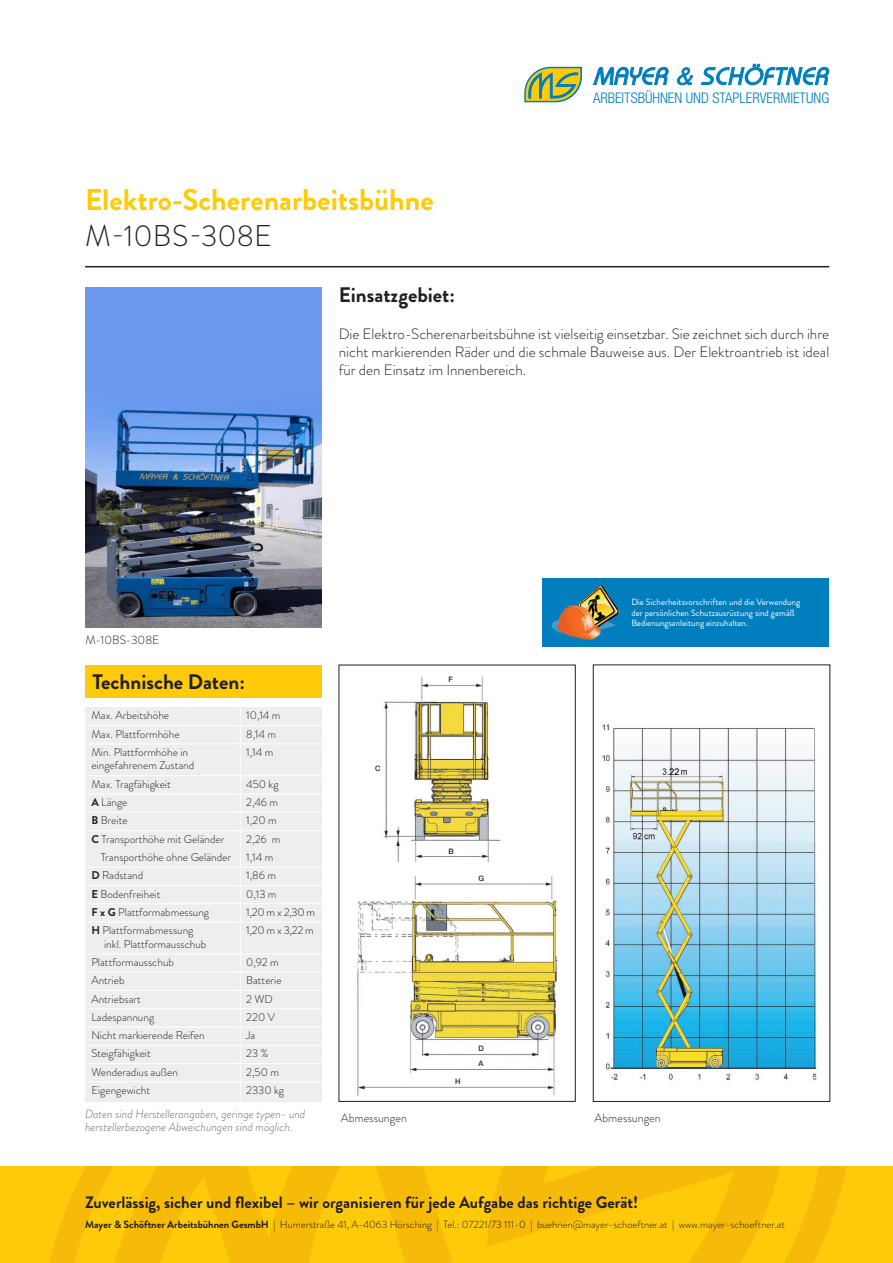
<style>
.page{position:relative;width:893px;height:1263px;background:#fff}
.page>*{position:absolute;margin:0;border:0;box-sizing:border-box;transform-origin:0 0}
.t1{font:700 30px "Brandon Grotesque";color:#feca0a}
.t2{font:300 30px "Brandon Grotesque";letter-spacing:.005em;color:#231f20}
.t3{font:700 21px "Brandon Grotesque";color:#231f20}
.t4{font:700 16.5px "Brandon Grotesque";color:#231f20}
.t5{font:300 15px/18px "Brandon Grotesque";color:#231f20;text-align:justify}
.t6{font:300 condensed 14.7px "Helvetica Neue";color:#007ebe}
.t7{font:italic 300 12px/12.8px "Brandon Grotesque";color:#6c6d70}
.t8{font:300 12px "Brandon Grotesque";color:#231f20}
.t9{font:300 11.25px/13.5px "Brandon Grotesque";color:#231f20}
.t10{font:300 10.5px "Brandon Grotesque";color:#231f20}
.t11{font:9px/10.8px "Brandon Grotesque";color:#fff}
.t12{font:500 7.5px/14.9px "Helvetica Neue";color:#231f20}
.s1{font-weight:700}
</style>
<div class="page">
<hr style="left:85px;top:266px;width:744px;height:1px;background:#231f20">
<svg style="left:0;top:1166px;width:893px;height:97px;background:#fcc609"></svg>
<svg style="left:73px;top:1166px;width:717px;height:97px;background:#fac209"></svg>
<div style="left:542px;top:578px;width:287px;height:69px;background:#007ebe"></div>
<img style="left:551px;top:585px;width:69px;height:55px">
<svg style="left:524px;top:67px;width:58px;height:35px;background:#a8b869"></svg>
<svg style="left:593px;top:66px;width:76px;height:20px"></svg>
<svg style="left:676px;top:67px;width:18px;height:19px"></svg>
<svg style="left:701px;top:63px;width:129px;height:23px"></svg>
<div style="left:85px;top:707px;width:237px;height:394px;background:#eeeeef"></div>
<div style="left:85px;top:665px;width:237px;height:32px;background:#feca0a"></div>
<img style="left:357px;top:876px;width:201px;height:220px">
<img style="left:383px;top:676px;width:118px;height:185px">
<img style="left:85px;top:287px;width:237px;height:341px">
<hr style="left:85px;top:725px;width:155px;height:1px;background:#fff">
<hr style="left:240px;top:725px;width:82px;height:1px;background:#fff">
<svg style="left:240px;top:708px;width:1px;height:36px"></svg>
<hr style="left:85px;top:744px;width:155px;height:1px;background:#fff">
<hr style="left:240px;top:744px;width:82px;height:1px;background:#fff">
<hr style="left:240px;top:744px;width:1px;height:31px;background:#fff">
<hr style="left:85px;top:775px;width:155px;height:1px;background:#fff">
<hr style="left:240px;top:775px;width:82px;height:1px;background:#fff">
<hr style="left:85px;top:794px;width:155px;height:1px;background:#fff">
<hr style="left:240px;top:794px;width:82px;height:1px;background:#fff">
<hr style="left:85px;top:812px;width:155px;height:1px;background:#fff">
<hr style="left:240px;top:812px;width:82px;height:1px;background:#fff">
<hr style="left:85px;top:830px;width:155px;height:1px;background:#fff">
<hr style="left:240px;top:830px;width:82px;height:1px;background:#fff">
<hr style="left:85px;top:867px;width:155px;height:1px;background:#fff">
<hr style="left:240px;top:867px;width:82px;height:1px;background:#fff">
<hr style="left:85px;top:885px;width:155px;height:1px;background:#fff">
<hr style="left:240px;top:885px;width:82px;height:1px;background:#fff">
<hr style="left:85px;top:903px;width:155px;height:1px;background:#fff">
<hr style="left:240px;top:903px;width:82px;height:1px;background:#fff">
<svg style="left:240px;top:776px;width:1px;height:146px"></svg>
<hr style="left:85px;top:922px;width:155px;height:1px;background:#fff">
<hr style="left:240px;top:922px;width:82px;height:1px;background:#fff">
<hr style="left:240px;top:922px;width:1px;height:32px;background:#fff">
<hr style="left:85px;top:954px;width:155px;height:1px;background:#fff">
<hr style="left:240px;top:954px;width:82px;height:1px;background:#fff">
<hr style="left:85px;top:972px;width:155px;height:1px;background:#fff">
<hr style="left:240px;top:972px;width:82px;height:1px;background:#fff">
<hr style="left:85px;top:990px;width:155px;height:1px;background:#fff">
<hr style="left:240px;top:990px;width:82px;height:1px;background:#fff">
<hr style="left:85px;top:1008px;width:155px;height:1px;background:#fff">
<hr style="left:240px;top:1008px;width:82px;height:1px;background:#fff">
<hr style="left:85px;top:1027px;width:155px;height:1px;background:#fff">
<hr style="left:240px;top:1027px;width:82px;height:1px;background:#fff">
<hr style="left:85px;top:1045px;width:155px;height:1px;background:#fff">
<hr style="left:240px;top:1045px;width:82px;height:1px;background:#fff">
<hr style="left:85px;top:1063px;width:155px;height:1px;background:#fff">
<hr style="left:240px;top:1063px;width:82px;height:1px;background:#fff">
<hr style="left:85px;top:1082px;width:155px;height:1px;background:#fff">
<hr style="left:240px;top:1082px;width:82px;height:1px;background:#fff">
<svg style="left:240px;top:955px;width:1px;height:145px"></svg>
<img style="left:601px;top:724px;width:216px;height:357px">
<div style="left:593px;top:665px;width:237px;height:436px;border:1px solid #231f20"></div>
<h1 class="t1" style="left:85px;top:178px;width:350px">Elektro-Scherenarbeitsbühne</h1>
<h1 class="t2" style="left:85px;top:215px;width:188px">M-10BS-308E</h1>
<h2 class="t3" style="left:339px;top:280px;width:118px">Einsatzgebiet:</h2>
<h3 class="t6" style="left:593px;top:90px;width:238px">ARBEITSBÜHNEN UND STAPLERVERMIETUNG</h3>
<h3 class="t5" style="left:339px;top:325px;width:492px">Die Elektro-Scherenarbeitsbühne ist vielseitig einsetzbar. Sie zeichnet sich durch ihre nicht markierenden Räder und die schmale Bauweise aus. Der Elektroantrieb ist ideal für den Einsatz im Innenbereich.</h3>
<p class="t8" style="left:85px;top:632px;width:76px">M-10BS-308E</p>
<h2 class="t3" style="left:92px;top:667px;width:154px">Technische Daten:</h2>
<p class="t9" style="left:91px;top:709px;width:79px">Max. Arbeitshöhe</p>
<p class="t9" style="left:246px;top:709px;width:36px">10,14 m</p>
<p class="t9" style="left:91px;top:727px;width:90px">Max. Plattformhöhe</p>
<p class="t9" style="left:246px;top:727px;width:31px">8,14 m</p>
<p class="t9" style="left:91px;top:745px;width:104px">Min. Plattformhöhe in eingefahrenem Zustand</p>
<p class="t9" style="left:246px;top:745px;width:29px">1,14 m</p>
<p class="t9" style="left:91px;top:777px;width:81px">Max. Tragfähigkeit</p>
<p class="t9" style="left:246px;top:777px;width:34px">450 kg</p>
<p class="t9" style="left:91px;top:795px;width:38px"><span class="s1">A</span> Länge</p>
<p class="t9" style="left:246px;top:795px;width:33px">2,46 m</p>
<p class="t9" style="left:91px;top:814px;width:38px"><span class="s1">B</span> Breite</p>
<p class="t9" style="left:246px;top:814px;width:32px">1,20 m</p>
<p class="t9" style="left:91px;top:832px;width:135px"><span class="s1">C</span> Transporthöhe mit Geländer</p>
<p class="t9" style="left:246px;top:832px;width:36px">2,26 m</p>
<p class="t9" style="left:101px;top:850px;width:132px">Transporthöhe ohne Geländer</p>
<p class="t9" style="left:246px;top:850px;width:29px">1,14 m</p>
<p class="t9" style="left:91px;top:869px;width:53px"><span class="s1">D</span> Radstand</p>
<p class="t9" style="left:246px;top:869px;width:31px">1,86 m</p>
<p class="t9" style="left:91px;top:887px;width:71px"><span class="s1">E</span> Bodenfreiheit</p>
<p class="t9" style="left:246px;top:887px;width:32px">0,13 m</p>
<p class="t9" style="left:91px;top:905px;width:119px"><span class="s1">F x G</span> Plattformabmessung</p>
<p class="t9" style="left:246px;top:905px;width:70px">1,20 m x 2,30 m</p>
<p class="t9" style="left:104px;top:923px;width:104px;text-indent:-13px"><span class="s1">H</span> Plattformabmessung inkl. Plattformausschub</p>
<p class="t9" style="left:246px;top:923px;width:69px">1,20 m x 3,22 m</p>
<p class="t9" style="left:91px;top:955px;width:84px">Plattformausschub</p>
<p class="t9" style="left:246px;top:955px;width:34px">0,92 m</p>
<p class="t9" style="left:91px;top:974px;width:35px">Antrieb</p>
<p class="t9" style="left:246px;top:974px;width:37px">Batterie</p>
<p class="t9" style="left:91px;top:992px;width:51px">Antriebsart</p>
<p class="t9" style="left:246px;top:992px;width:28px">2 WD</p>
<p class="t9" style="left:91px;top:1010px;width:64px">Ladespannung</p>
<p class="t9" style="left:246px;top:1010px;width:30px">220 V</p>
<p class="t9" style="left:91px;top:1028px;width:115px">Nicht markierende Reifen</p>
<p class="t9" style="left:246px;top:1028px;width:11px">Ja</p>
<p class="t9" style="left:91px;top:1047px;width:61px">Steigfähigkeit</p>
<p class="t9" style="left:246px;top:1047px;width:24px">23 %</p>
<p class="t9" style="left:91px;top:1065px;width:88px">Wenderadius außen</p>
<p class="t9" style="left:246px;top:1065px;width:34px">2,50 m</p>
<p class="t9" style="left:91px;top:1083px;width:60px">Eigengewicht</p>
<p class="t9" style="left:246px;top:1083px;width:39px">2330 kg</p>
<p class="t12" style="left:375px;top:761px;width:7px">C</p>
<p class="t12" style="left:448px;top:672px;width:6px">F</p>
<p class="t12" style="left:449px;top:844px;width:7px">B</p>
<p class="t12" style="left:478px;top:871px;width:7px">G</p>
<p class="t12" style="left:455px;top:1074px;width:7px">H</p>
<p class="t12" style="left:478px;top:1041px;width:7px">D<br>A</p>
<p class="t11" style="left:631px;top:596px;width:170px">Die Sicherheitsvorschriften und die Verwendung der persönlichen Schutzausrüstung sind gemäß<br>Bedienungsanleitung einzuhalten.</p>
<p class="t7" style="left:85px;top:1108px;width:222px">Daten sind Herstellerangaben, geringe typen- und herstellerbezogene Abweichungen sind möglich.</p>
<p class="t8" style="left:341px;top:1109px;width:68px">Abmessungen</p>
<p class="t8" style="left:595px;top:1109px;width:68px">Abmessungen</p>
<h3 class="t4" style="left:85px;top:1191px;width:555px">Zuverlässig, sicher und flexibel – wir organisieren für jede Aufgabe das richtige Gerät!</h3>
<p class="t10" style="left:85px;top:1217px;width:701px"><span class="s1">Mayer &amp; Schöftner Arbeitsbühnen GesmbH</span> | Humerstraße 41, A-4063 Hörsching | Tel.: 07221/73 111-0 | buehnen@mayer-schoeftner.at | www.mayer-schoeftner.at</p>
</div>
